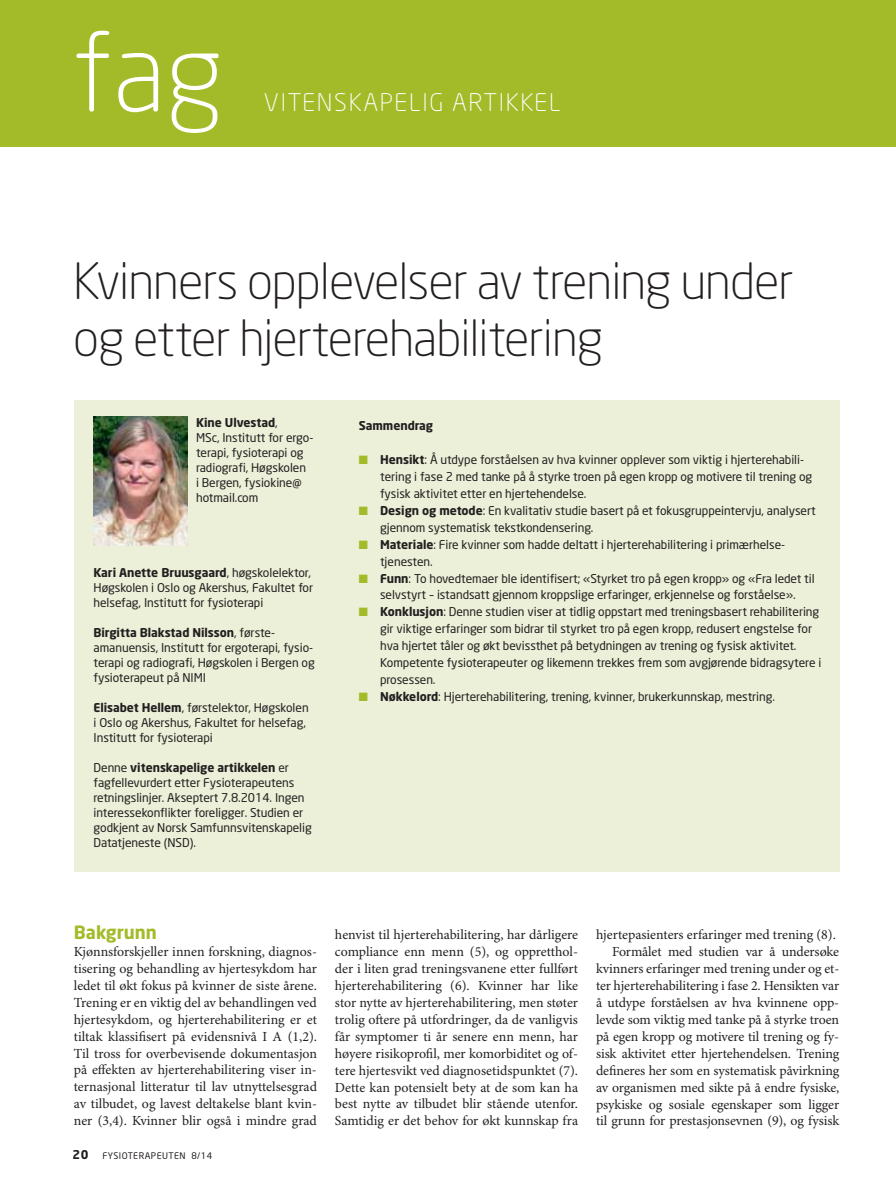
<style>
.page{position:relative;width:896px;height:1194px;background:#fff}
.page>*{position:absolute;margin:0;border:0;box-sizing:border-box;transform-origin:0 0}
.t1{font:300 108px "Neo Sans";color:#fff}
.t2{font:300 49.5px/57px "Neo Sans";letter-spacing:-.02em;color:#231f20}
.t3{font:300 24px "Neo Sans";letter-spacing:.07em;color:#fff}
.t4{font:700 18px "Neo Sans";color:#a4bb29}
.t5{font:13.8px/17px "Minion Pro";letter-spacing:-.01em;color:#231f20;text-align:justify}
.t6{font:12px/15px "Neo Sans";letter-spacing:-.005em;color:#231f20}
.t7{font:700 12px "Neo Sans";letter-spacing:-.005em;color:#231f20}
.t8{font:9px "Neo Sans";letter-spacing:.05em;color:#231f20}
.s1{font-weight:700}
</style>
<div class="page">
<div style="left:0;top:0;width:895px;height:146px;background:#a4bb29"></div>
<div style="left:74px;top:400px;width:765px;height:471px;background:#ecf0d8"></div>
<img style="left:93px;top:416px;width:94px;height:129px">
<h1 class="t1" style="left:72px;top:22px;width:153px">fag</h1>
<h3 class="t3" style="left:264px;top:91px;width:298px">VITENSKAPELIG ARTIKKEL</h3>
<h2 class="t2" style="left:73px;top:256px;width:721px">Kvinners opplevelser av trening under og etter hjerterehabilitering</h2>
<p class="t6" style="left:196px;top:415px;width:119px"><span class="s1">Kine Ulvestad</span>,<br>MSc, Institutt for ergo&shy;terapi, fysioterapi og radiografi, Høgskolen<br>i Bergen, fysiokine@ hotmail.com</p>
<p class="t6" style="left:93px;top:565px;width:221px"><span class="s1">Kari Anette Bruusgaard</span>, høgskolelektor,<br>Høgskolen i Oslo og Akershus, Fakultet for helsefag, Institutt for fysioterapi</p>
<p class="t6" style="left:93px;top:625px;width:223px"><span class="s1">Birgitta Blakstad Nilsson</span>, første&shy;amanuensis, Institutt for ergoterapi, fysio&shy;terapi og radiografi, Høgskolen i Bergen og fysioterapeut på NIMI</p>
<p class="t6" style="left:93px;top:700px;width:216px"><span class="s1">Elisabet Hellem</span>, førstelektor, Høgskolen i Oslo og Akershus, Fakultet for helsefag,<br>Institutt for fysioterapi</p>
<p class="t6" style="left:93px;top:760px;width:220px">Denne <span class="s1">vitenskapelige artikkelen</span> er fagfellevurdert etter Fysioterapeutens retningslinjer. Akseptert 7.8.2014. Ingen interessekonflikter foreligger. Studien er godkjent av Norsk Samfunnsvitenskapelig Datatjeneste (NSD).</p>
<p class="t7" style="left:359px;top:419px;width:76px">Sammendrag</p>
<p class="t6" style="left:380px;top:451px;width:442px;line-height:17px"><span class="s1">Hensikt</span>: Å utdype forståelsen av hva kvinner opplever som viktig i hjerterehabili&shy;tering i fase 2 med tanke på å styrke troen på egen kropp og motivere til trening og fysisk aktivitet etter en hjertehendelse.<br><span class="s1">Design og metode</span>: En kvalitativ studie basert på et fokusgruppeintervju, analysert gjennom systematisk tekstkondensering.<br><span class="s1">Materiale</span>: Fire kvinner som hadde deltatt i hjerterehabilitering i primærhelse&shy;tjenesten.<br><span class="s1">Funn</span>: To hovedtemaer ble identifisert; «Styrket tro på egen kropp» og «Fra ledet til selvstyrt – istandsatt gjennom kroppslige erfaringer, erkjennelse og forståelse».<br><span class="s1">Konklusjon</span>: Denne studien viser at tidlig oppstart med treningsbasert rehabilitering gir viktige erfaringer som bidrar til styrket tro på egen kropp, redusert engstelse for hva hjertet tåler og økt bevissthet på betydningen av trening og fysisk aktivitet.<br>Kompetente fysioterapeuter og likemenn trekkes frem som avgjørende bidragsytere i prosessen.<br><span class="s1">Nøkkelord</span>: Hjerterehabilitering, trening, kvinner, brukerkunnskap, mestring.</p>
<h3 class="t4" style="left:74px;top:923px;width:85px">Bakgrunn</h3>
<p class="t5" style="left:74px;top:943px;width:245px">Kjønnsforskjeller innen forskning, diagnos&shy;tisering og behandling av hjertesykdom har ledet til økt fokus på kvinner de siste årene.<br>Trening er en viktig del av behandlingen ved hjertesykdom, og hjerterehabilitering er et tiltak klassifisert på evidensnivå I A (1,2).<br>Til tross for overbevisende dokumentasjon på effekten av hjerterehabilitering viser in&shy;ternasjonal litteratur til lav utnyttelsesgrad av tilbudet, og lavest deltakelse blant kvin&shy;ner (3,4). Kvinner blir også i mindre grad</p>
<p class="t7" style="left:72px;top:1148px;width:18px">20</p>
<p class="t8" style="left:103px;top:1151px;width:111px">FYSIOTERAPEUTEN 8/14</p>
<p class="t5" style="left:335px;top:926px;width:245px">henvist til hjerterehabilitering, har dårligere compliance enn menn (5), og oppretthol&shy;der i liten grad treningsvanene etter fullført hjerterehabilitering (6). Kvinner har like stor nytte av hjerterehabilitering, men støter trolig oftere på utfordringer, da de vanligvis får symptomer ti år senere enn menn, har høyere risikoprofil, mer komorbiditet og of&shy;tere hjertesvikt ved diagnosetidspunktet (7).<br>Dette kan potensielt bety at de som kan ha best nytte av tilbudet blir stående utenfor.<br>Samtidig er det behov for økt kunnskap fra</p>
<p class="t5" style="left:596px;top:926px;width:245px;text-align:right">hjertepasienters erfaringer med trening (8).<br>Formålet med studien var å undersøke kvinners erfaringer med trening under og et&shy;ter hjerterehabilitering i fase 2. Hensikten var å utdype forståelsen av hva kvinnene opp&shy;levde som viktig med tanke på å styrke troen på egen kropp og motivere til trening og fy&shy;sisk aktivitet etter hjertehendelsen. Trening defineres her som en systematisk påvirkning av organismen med sikte på å endre fysiske, psykiske og sosiale egenskaper som ligger til grunn for prestasjonsevnen (9), og fysisk</p>
</div>
